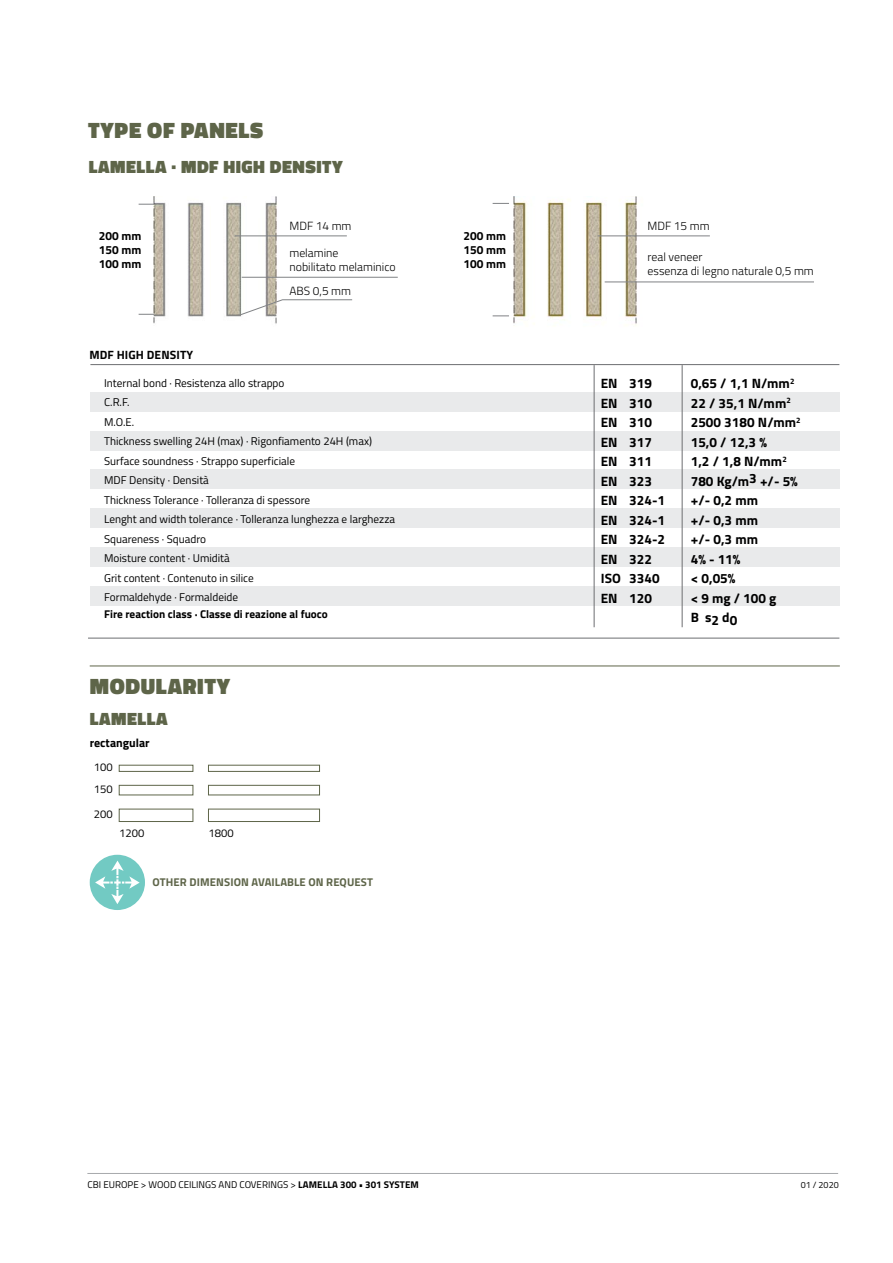
<style>
.page{position:relative;width:893px;height:1263px;background:#fff}
.page>*{position:absolute;margin:0;border:0;box-sizing:border-box;transform-origin:0 0}
.t1{font:900 22.5px "Titillium";letter-spacing:.03em;color:#5e6549}
.t2{font:900 18px "Titillium";letter-spacing:.03em;color:#5e6549}
.t3{font:700 13.5px/19.5px "Titillium";letter-spacing:.005em;color:#000}
.t4{font:700 12px "Titillium";letter-spacing:.01em;color:#000}
.t5{font:300 11.85px/14.2px "Titillium";color:#000}
.t6{font:700 11.85px/14.2px "Titillium";color:#000;text-align:justify}
.t7{font:11.25px/19.5px "Titillium";color:#000}
.t8{font:700 11.25px "Titillium";color:#000}
.t9{font:700 11.25px "Titillium";letter-spacing:.01em;color:#5e6549}
.t10{font:9.75px "Titillium";color:#000}
.t11{font:9px "Titillium";color:#000}
.s1{font-weight:700}
</style>
<div class="page">
<img style="left:513px;top:196px;width:139px;height:129px">
<svg style="left:493px;top:316px;width:16px;height:1px"></svg>
<svg style="left:493px;top:203px;width:16px;height:1px"></svg>
<img style="left:153px;top:196px;width:124px;height:128px">
<svg style="left:139px;top:314px;width:15px;height:1px"></svg>
<svg style="left:139px;top:204px;width:15px;height:1px"></svg>
<hr style="left:88px;top:638px;width:751px;height:1px;background:#6d6e71">
<div style="left:90px;top:392px;width:749px;height:19px;background:#e9eaeb"></div>
<div style="left:90px;top:431px;width:749px;height:19px;background:#e9eaeb"></div>
<div style="left:90px;top:470px;width:749px;height:19px;background:#e9eaeb"></div>
<div style="left:90px;top:509px;width:749px;height:19px;background:#e9eaeb"></div>
<div style="left:90px;top:547px;width:749px;height:20px;background:#e9eaeb"></div>
<div style="left:90px;top:586px;width:749px;height:20px;background:#e9eaeb"></div>
<hr style="left:90px;top:364px;width:749px;height:1px;background:#6d6e71">
<hr style="left:594px;top:365px;width:1px;height:262px;background:#6d6e71">
<hr style="left:682px;top:365px;width:1px;height:262px;background:#6d6e71">
<hr style="left:90px;top:665px;width:750px;height:1px;background:#5e6549">
<svg style="left:119px;top:764px;width:201px;height:8px"></svg>
<svg style="left:119px;top:808px;width:201px;height:14px"></svg>
<svg style="left:119px;top:785px;width:201px;height:10px"></svg>
<div style="left:90px;top:855px;width:55px;height:55px;background:#72cac3;border-radius:50%"></div>
<svg style="left:95px;top:860px;width:45px;height:44px"></svg>
<hr style="left:87px;top:1173px;width:751px;height:1px;background:#a7a9ac">
<svg style="left:234px;top:235px;width:119px;height:80px"></svg>
<hr style="left:598px;top:236px;width:112px;height:1px;background:#808285">
<hr style="left:242px;top:277px;width:156px;height:1px;background:#808285">
<hr style="left:605px;top:282px;width:209px;height:1px;background:#808285">
<h1 class="t1" style="left:88px;top:114px;width:177px">TYPE OF PANELS</h1>
<h2 class="t2" style="left:89px;top:154px;width:255px">LAMELLA · MDF HIGH DENSITY</h2>
<p class="t5" style="left:289px;top:218px;width:64px">MDF 14 mm</p>
<p class="t5" style="left:648px;top:218px;width:64px">MDF 15 mm</p>
<p class="t6" style="left:99px;top:228px;width:44px">200 mm 150 mm 100 mm</p>
<p class="t6" style="left:464px;top:228px;width:44px">200 mm 150 mm 100 mm</p>
<p class="t5" style="left:289px;top:245px;width:108px">melamine<br>nobilitato melaminico</p>
<p class="t5" style="left:648px;top:249px;width:168px">real veneer<br>essenza di legno naturale 0,5 mm</p>
<p class="t5" style="left:289px;top:283px;width:63px">ABS 0,5 mm</p>
<p class="t4" style="left:89px;top:346px;width:105px">MDF HIGH DENSITY</p>
<p class="t7" style="left:104px;top:372px;width:293px">Internal bond · Resistenza allo strappo<br>C.R.F.<br>M.O.E.<br>Thickness swelling 24H (max) · Rigonfiamento 24H (max)<br>Surface soundness · Strappo superficiale<br>MDF Density · Densità<br>Thickness Tolerance · Tolleranza di spessore<br>Lenght and width tolerance · Tolleranza lunghezza e larghezza<br>Squareness · Squadro<br>Moisture content · Umidità<br>Grit content · Contenuto in silice<br>Formaldehyde · Formaldeide</p>
<p class="t8" style="left:104px;top:605px;width:225px">Fire reaction class · Classe di reazione al fuoco</p>
<h1 class="t1" style="left:90px;top:670px;width:142px">MODULARITY</h1>
<h2 class="t2" style="left:90px;top:705px;width:79px">LAMELLA</h2>
<p class="t7" style="left:94px;top:757px;width:20px">100</p>
<p class="t7" style="left:94px;top:803px;width:20px">200</p>
<p class="t7" style="left:119px;top:823px;width:27px">1200</p>
<p class="t7" style="left:208px;top:823px;width:27px">1800</p>
<p class="t4" style="left:90px;top:733px;width:61px">rectangular</p>
<p class="t7" style="left:94px;top:779px;width:20px">150</p>
<p class="t9" style="left:152px;top:873px;width:222px">OTHER DIMENSION AVAILABLE ON REQUEST</p>
<p class="t3" style="left:601px;top:373px;width:22px">EN<br>EN<br>EN<br>EN<br>EN<br>EN<br>EN<br>EN<br>EN<br>EN<br>ISO<br>EN</p>
<p class="t3" style="left:629px;top:373px;width:38px">319<br>310<br>310<br>317<br>311<br>323<br>324-1<br>324-1<br>324-2<br>322<br>3340<br>120</p>
<p class="t3" style="left:691px;top:373px;width:111px">0,65 / 1,1 N/mm<sup>2<br></sup>22 / 35,1 N/mm<sup>2<br></sup>2500 3180 N/mm<sup>2<br></sup>15,0 / 12,3 %<br>1,2 / 1,8 N/mm<sup>2<br></sup>780 Kg/m3 +/- 5% +/- 0,2 mm<br>+/- 0,3 mm<br>+/- 0,3 mm<br>4% - 11%<br>&lt; 0,05%<br>&lt; 9 mg / 100 g<br>B s2 d0</p>
<p class="t10" style="left:88px;top:1178px;width:333px">CBI EUROPE &gt; WOOD CEILINGS AND COVERINGS &gt; <span class="s1">LAMELLA 300 • 301 SYSTEM</span></p>
<p class="t11" style="left:801px;top:1178px;width:39px">01 / 2020</p>
</div>
